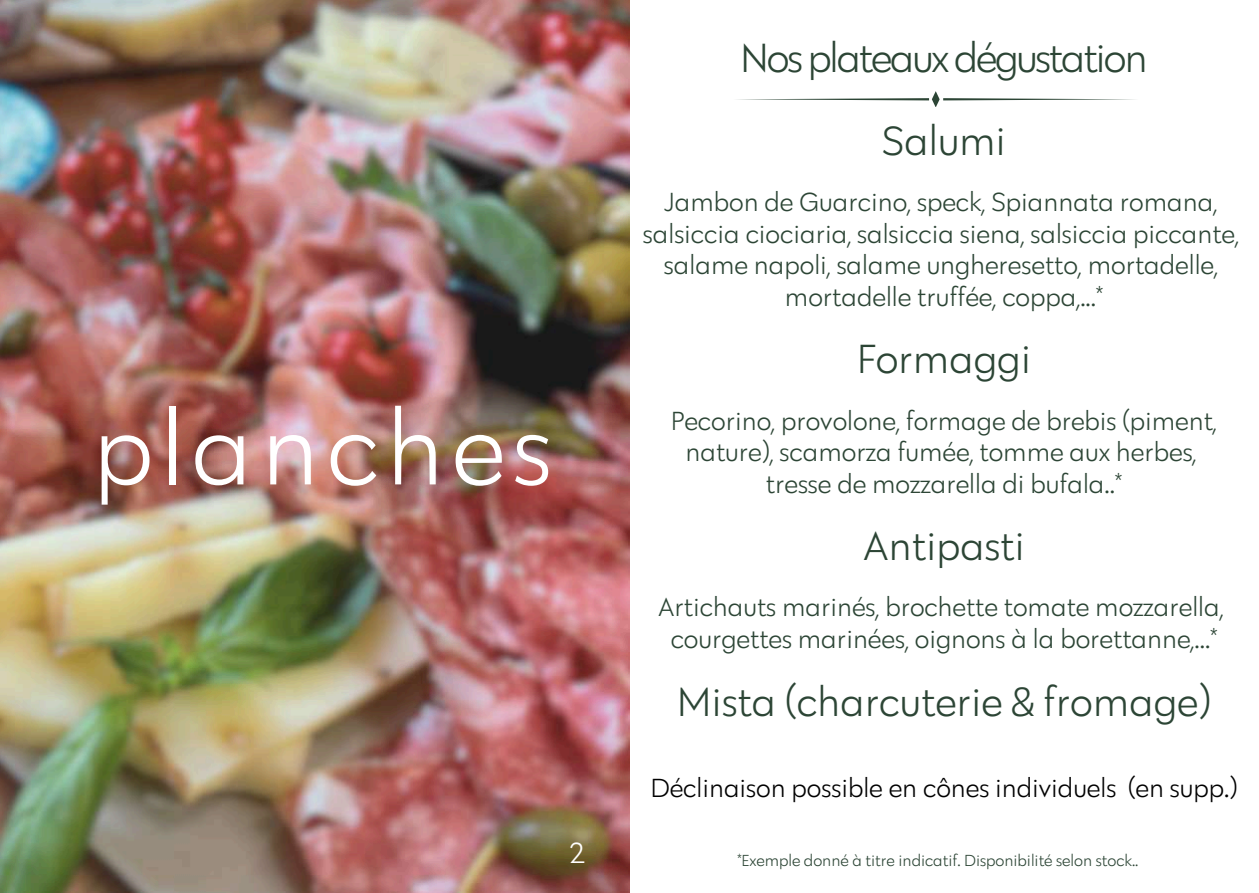
<style>
.page{position:relative;width:1259px;height:893px;background:#fff}
.page>*{position:absolute;margin:0;border:0;box-sizing:border-box;transform-origin:0 0}
.t1{font:300 105.9px "Klik";letter-spacing:.07em;color:#fff}
.t2{font:300 42px "Klik";color:#2c4535}
.t3{font:300 42px/83.1px "Klik";letter-spacing:-.05em;color:#2c4535;text-align:center}
.t4{font:300 30px "Klik";color:#fff}
.t5{font:300 27px/31.5px "Klik";color:#2c4535;text-align:center}
.t6{font:300 27px "Klik";color:#000}
.t7{font:300 16.5px "Klik";color:#2c4535}
</style>
<div class="page">
<svg style="left:737px;top:91px;width:398px;height:16px"></svg>
<img style="left:0;top:0;width:629px;height:892px">
<h1 class="t1" style="left:93px;top:382px;width:460px">planches</h1>
<h2 class="t3" style="left:740px;top:15px;width:409px">Nos plateaux dégustation<br>Salumi</h2>
<p class="t5" style="left:643px;top:186px;width:598px">Jambon de Guarcino, speck, Spiannata romana, salsiccia ciociaria, salsiccia siena, salsiccia piccante, salame napoli, salame ungheresetto, mortadelle, mortadelle truffée, coppa,...*</p>
<h2 class="t2" style="left:857px;top:332px;width:176px">Formaggi</h2>
<p class="t5" style="left:671px;top:404px;width:547px">Pecorino, provolone, formage de brebis (piment, nature), scamorza fumée, tomme aux herbes, tresse de mozzarella di bufala..*</p>
<h2 class="t2" style="left:863px;top:519px;width:163px">Antipasti</h2>
<p class="t5" style="left:658px;top:591px;width:567px">Artichauts marinés, brochette tomate mozzarella, courgettes marinées, oignons à la borettanne,...*</p>
<h2 class="t2" style="left:677px;top:674px;width:536px">Mista (charcuterie &amp; fromage)</h2>
<p class="t6" style="left:650px;top:770px;width:589px">Déclinaison possible en cônes individuels (en supp.)</p>
<p class="t4" style="left:569px;top:834px;width:18px">2</p>
<p class="t7" style="left:737px;top:849px;width:403px">*Exemple donné à titre indicatif. Disponibilité selon stock..</p>
</div>
